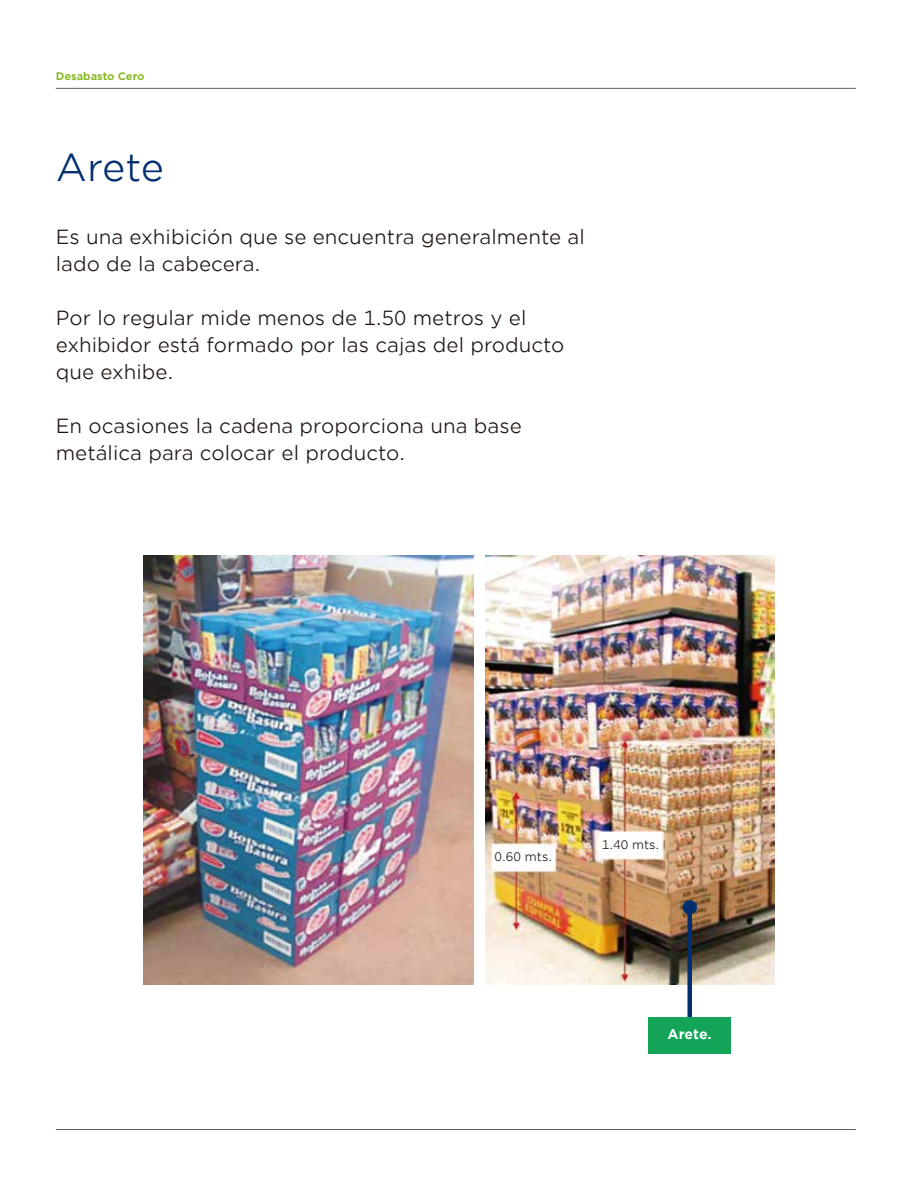
<style>
.page{position:relative;width:918px;height:1188px;background:#fff}
.page>*{position:absolute;margin:0;border:0;box-sizing:border-box;transform-origin:0 0}
.t1{font:37.5px "Gotham Office";letter-spacing:-.01em;color:#002e6e}
.t2{font:19.5px/27px "Gotham Office";color:#1f1410}
.t3{font:700 13.5px "Gotham Office";letter-spacing:-.01em;color:#fff}
.t4{font:12px "Gotham Office";color:#1f1410}
.t5{font:700 10.5px "Gotham Office";color:#86b81d}
</style>
<div class="page">
<img style="left:143px;top:555px;width:632px;height:429px">
<div style="left:474px;top:548px;width:10px;height:457px;background:#fff"></div>
<div style="left:687px;top:907px;width:5px;height:118px;background:#002e6e"></div>
<div style="left:683px;top:900px;width:14px;height:14px;background:#002e6e;border-radius:50%"></div>
<div style="left:648px;top:1017px;width:83px;height:37px;background:#13a458"></div>
<hr style="left:56px;top:1129px;width:800px;height:1px;background:#5c5b5f">
<hr style="left:56px;top:88px;width:800px;height:1px;background:#5c5b5f">
<p class="t5" style="left:56px;top:68px;width:90px">Desabasto Cero</p>
<h1 class="t1" style="left:56px;top:142px;width:110px">Arete</h1>
<p class="t2" style="left:56px;top:223px;width:531px">Es una exhibición que se encuentra generalmente al lado de la cabecera.</p>
<p class="t2" style="left:56px;top:304px;width:510px">Por lo regular mide menos de 1.50 metros y el exhibidor está formado por las cajas del producto que exhibe.</p>
<p class="t2" style="left:56px;top:412px;width:467px">En ocasiones la cadena proporciona una base metálica para colocar el producto.</p>
<p class="t4" style="left:495px;top:849px;width:59px">0.60 mts.</p>
<p class="t4" style="left:602px;top:837px;width:59px">1.40 mts.</p>
<p class="t3" style="left:668px;top:1024px;width:46px">Arete.</p>
</div>
